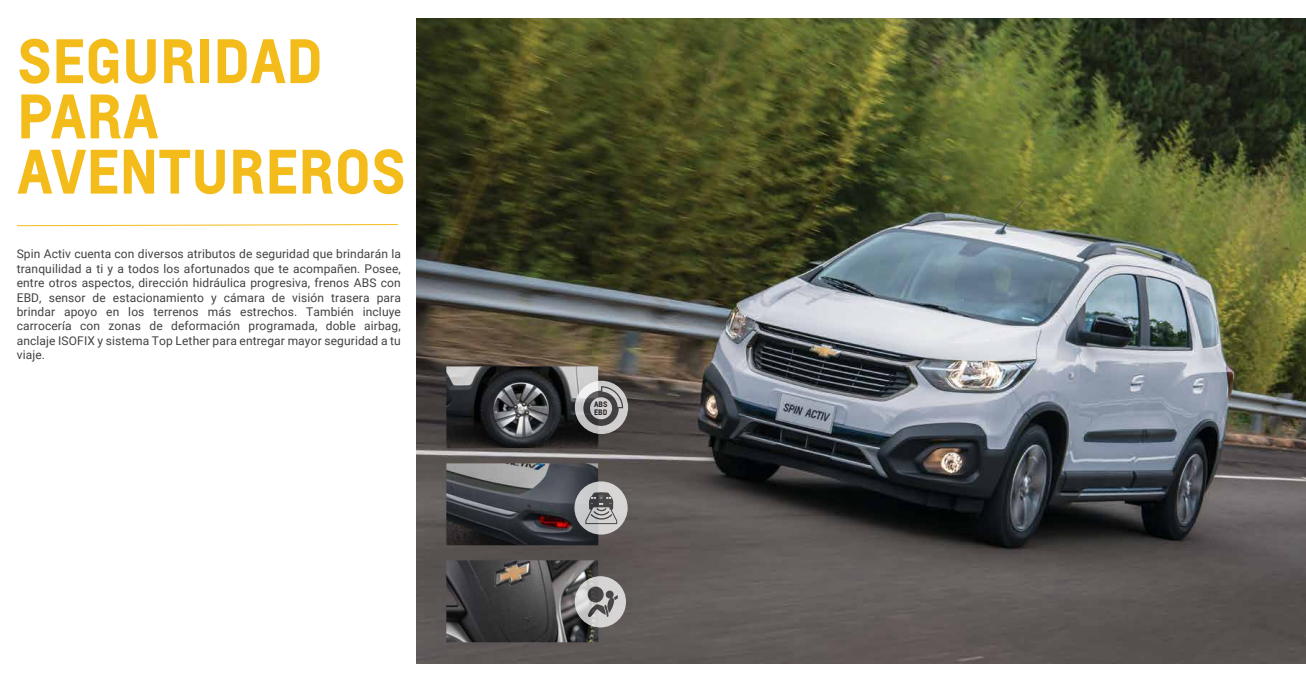
<style>
.page{position:relative;width:1306px;height:682px;background:#fff}
.page>*{position:absolute;margin:0;border:0;box-sizing:border-box;transform-origin:0 0}
.t1{font:700 58.5px/55.2px "Louis Global 2";color:#f3bc1a}
.t2{font:12px/14.4px "Roboto";letter-spacing:.01em;color:#424142;text-align:justify}
.t3{font:700 7.4px/8px "Louis Global 2";color:#231f20}
</style>
<div class="page">
<img style="left:417px;top:19px;width:889px;height:644px">
<svg style="left:16px;top:224px;width:382px;height:3px"></svg>
<img style="left:446px;top:366px;width:152px;height:82px">
<img style="left:446px;top:463px;width:152px;height:82px">
<img style="left:446px;top:560px;width:152px;height:82px">
<svg style="left:575px;top:381px;width:53px;height:53px"></svg>
<svg style="left:583px;top:386px;width:40px;height:40px;background:#989798"></svg>
<svg style="left:574px;top:481px;width:53px;height:54px"></svg>
<svg style="left:585px;top:492px;width:32px;height:32px"></svg>
<svg style="left:575px;top:576px;width:51px;height:51px"></svg>
<div style="left:587px;top:587px;width:16px;height:16px;background:#414042;border-radius:50%"></div>
<svg style="left:587px;top:591px;width:31px;height:27px"></svg>
<h1 class="t1" style="left:17px;top:31px;width:390px">SEGURIDAD<br>PARA<br>AVENTUREROS</h1>
<p class="t2" style="left:17px;top:247px;width:386px">Spin Activ cuenta con diversos atributos de seguridad que brindarán la tranquilidad a ti y a todos los afortunados que te acompañen. Posee, entre otros aspectos, dirección hidráulica progresiva, frenos ABS con EBD, sensor de estacionamiento y cámara de visión trasera para brindar apoyo en los terrenos más estrechos. También incluye carrocería con zonas de deformación programada, doble airbag, anclaje ISOFIX y sistema Top Lether para entregar mayor seguridad a tu viaje.</p>
<p class="t3" style="left:594px;top:400px;width:15px">ABS<br>EBD</p>
</div>
